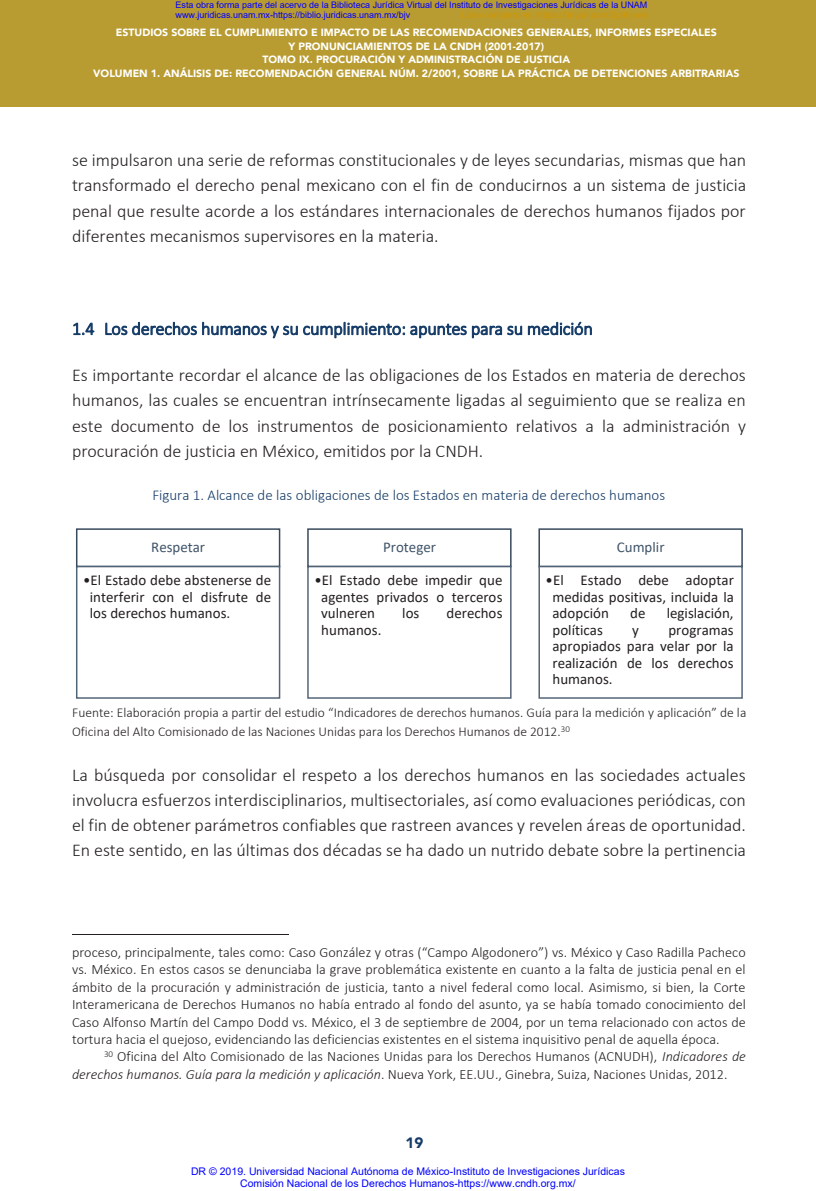
<style>
.page{position:relative;width:816px;height:1191px;background:#fff}
.page>*{position:absolute;margin:0;border:0;box-sizing:border-box;transform-origin:0 0}
.t1{font:300 18px/25.2px "Calibri";color:#231f20;text-align:justify}
.t2{font:300 18px "Calibri";letter-spacing:-.01em;color:#163c68}
.t3{font:15px/16.5px "Calibri";color:#231f20;text-align:justify}
.t4{font:300 15px "Calibri";color:#163c68}
.t5{font:15px "Calibri";color:#405469}
.t6{font:900 15px "Avenir";color:#163c68}
.t7{font:300 14.25px/17.4px "Calibri";color:#231f20;text-align:justify}
.t8{font:italic 300 14.25px "Calibri";color:#231f20}
.t9{font:300 13.5px/19.2px "Calibri";color:#231f20}
.t10{font:900 10.5px/13.5px "Avenir";color:#fff;text-align:center}
.t11{font:10.5px/12.6px "Arial";color:#00f;text-align:center}
.t12{font:9px/10.8px "Arial";color:#00f}
.t13{font:9px "Arial";color:#cf9605}
.s1{font-style:italic}
</style>
<div class="page">
<div style="left:0;top:0;width:816px;height:106px;background:#b99c31"></div>
<svg style="left:73px;top:322px;width:22px;height:13px"></svg>
<svg style="left:105px;top:322px;width:417px;height:17px"></svg>
<svg style="left:528px;top:321px;width:64px;height:14px"></svg>
<hr style="left:72px;top:934px;width:216px;height:1px;background:#231f20">
<div style="left:76px;top:528px;width:204px;height:39px;border:2px solid #384a5d"></div>
<div style="left:76px;top:566px;width:204px;height:133px;border:2px solid #405469"></div>
<div style="left:307px;top:528px;width:205px;height:39px;border:2px solid #384a5d"></div>
<div style="left:307px;top:566px;width:205px;height:133px;border:2px solid #405469"></div>
<div style="left:538px;top:528px;width:205px;height:39px;border:2px solid #384a5d"></div>
<div style="left:538px;top:566px;width:205px;height:133px;border:2px solid #405469"></div>
<p class="t12" style="left:176px;top:-1px;width:473px">Esta obra forma parte del acervo de la Biblioteca Jurídica Virtual del Instituto de Investigaciones Jurídicas de la UNAM www.juridicas.unam.mx-https://biblio.juridicas.unam.mx/bjv</p>
<p class="t13" style="left:461px;top:9px;width:188px">Libro completo en: https://tinyurl.com/2p9hjneb</p>
<p class="t10" style="left:93px;top:25px;width:648px">ESTUDIOS SOBRE EL CUMPLIMIENTO E IMPACTO DE LAS RECOMENDACIONES GENERALES, INFORMES ESPECIALES<br>Y PRONUNCIAMIENTOS DE LA CNDH (2001-2017)<br>TOMO IX. PROCURACIÓN Y ADMINISTRACIÓN DE JUSTICIA<br>VOLUMEN 1. ANÁLISIS DE: RECOMENDACIÓN GENERAL NÚM. 2/2001, SOBRE LA PRÁCTICA DE DETENCIONES ARBITRARIAS</p>
<p class="t1" style="left:72px;top:147px;width:676px">se impulsaron una serie de reformas constitucionales y de leyes secundarias, mismas que han transformado el derecho penal mexicano con el fin de conducirnos a un sistema de justicia penal que resulte acorde a los estándares internacionales de derechos humanos fijados por diferentes mecanismos supervisores en la materia.</p>
<p class="t2" style="left:72px;top:317px;width:522px">1.4 Los derechos humanos y su cumplimiento: apuntes para su medición</p>
<p class="t1" style="left:72px;top:362px;width:675px">Es importante recordar el alcance de las obligaciones de los Estados en materia de derechos humanos, las cuales se encuentran intrínsecamente ligadas al seguimiento que se realiza en este documento de los instrumentos de posicionamiento relativos a la administración y procuración de justicia en México, emitidos por la CNDH.</p>
<p class="t4" style="left:152px;top:486px;width:514px">Figura 1. Alcance de las obligaciones de los Estados en materia de derechos humanos</p>
<p class="t5" style="left:151px;top:536px;width:55px">Respetar</p>
<p class="t3" style="left:90px;top:572px;width:183px;text-indent:-7px">•El Estado debe abstenerse de interferir con el disfrute de los derechos humanos.</p>
<p class="t5" style="left:383px;top:536px;width:54px">Proteger</p>
<p class="t3" style="left:321px;top:572px;width:183px;text-indent:-7px">•El Estado debe impedir que agentes privados o terceros vulneren</p>
<p class="t3" style="left:402px;top:604px;width:19px">los</p>
<p class="t3" style="left:446px;top:604px;width:58px">derechos</p>
<p class="t5" style="left:617px;top:536px;width:49px">Cumplir</p>
<p class="t3" style="left:552px;top:572px;width:183px;text-indent:-7px">•El Estado debe adoptar medidas positivas, incluida la adopción</p>
<p class="t3" style="left:630px;top:604px;width:17px">de</p>
<p class="t3" style="left:667px;top:604px;width:68px">legislación,</p>
<p class="t3" style="left:321px;top:621px;width:62px">humanos.</p>
<p class="t3" style="left:552px;top:621px;width:52px">políticas</p>
<p class="t3" style="left:632px;top:621px;width:8px">y</p>
<p class="t3" style="left:552px;top:621px;width:183px;text-indent:116px">programas apropiados para velar por la realización de los derechos humanos.</p>
<p class="t9" style="left:72px;top:703px;width:676px">Fuente: Elaboración propia a partir del estudio “Indicadores de derechos humanos. Guia para la medición y aplicación” de la</p>
<p class="t9" style="left:72px;top:702px;width:499px;text-indent:475px">́<br>Oficina del Alto Comisionado de las Naciones Unidas para los Derechos Humanos de 2012.<sup>30</sup></p>
<p class="t1" style="left:72px;top:761px;width:675px">La búsqueda por consolidar el respeto a los derechos humanos en las sociedades actuales involucra esfuerzos interdisciplinarios, multisectoriales, así como evaluaciones periódicas, con el fin de obtener parámetros confiables que rastreen avances y revelen áreas de oportunidad.<br>En este sentido, en las últimas dos décadas se ha dado un nutrido debate sobre la pertinencia</p>
<p class="t7" style="left:72px;top:943px;width:675px">proceso, principalmente, tales como: Caso González y otras (“Campo Algodonero”) vs. México y Caso Radilla Pacheco vs. México. En estos casos se denunciaba la grave problemática existente en cuanto a la falta de justicia penal en el ámbito de la procuración y administración de justicia, tanto a nivel federal como local. Asimismo, si bien, la Corte Interamericana de Derechos Humanos no había entrado al fondo del asunto, ya se había tomado conocimiento del Caso Alfonso Martín del Campo Dodd vs. México, el 3 de septiembre de 2004, por un tema relacionado con actos de tortura hacia el quejoso, evidenciando las deficiencias existentes en el sistema inquisitivo penal de aquella época.</p>
<p class="t7" style="left:72px;top:1047px;width:675px;text-indent:32px"><sup>30</sup> Oficina del Alto Comisionado de las Naciones Unidas para los Derechos Humanos (ACNUDH), <span class="s1">Indicadores de derechos humanos. Guia para la medición y aplicación</span>. Nueva York, EE.UU., Ginebra, Suiza, Naciones Unidas, 2012.</p>
<p class="t8" style="left:207px;top:1065px;width:5px">́</p>
<p class="t6" style="left:405px;top:1130px;width:19px">19</p>
<p class="t11" style="left:191px;top:1164px;width:435px">DR © 2019. Universidad Nacional Autónoma de México-Instituto de Investigaciones Jurídicas<br>Comisión Nacional de los Derechos Humanos-https://www.cndh.org.mx/</p>
</div>
